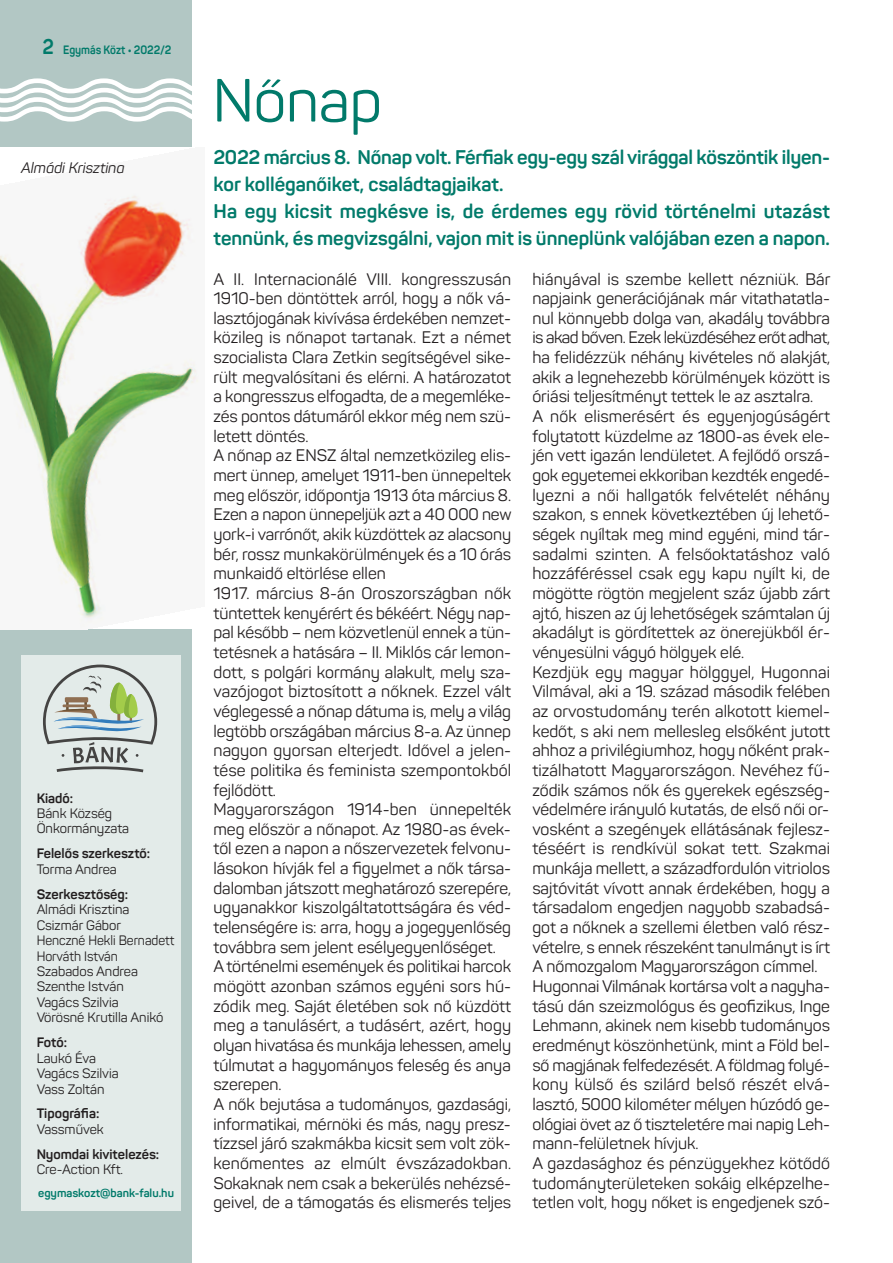
<style>
.page{position:relative;width:893px;height:1263px;background:#fff}
.page>*{position:absolute;margin:0;border:0;box-sizing:border-box;transform-origin:0 0}
.t1{font:60px "Panton";color:#017a6a}
.t2{font:700 19.5px/27px "Panton";color:#017a6a}
.t3{font:16.5px/19.6px "Panton";color:#231f20}
.t4{font:italic 15px "Panton";color:#231f20}
.t5{font:13.5px/15.5px "Panton";color:#231f20}
.t6{font:700 13.5px "Panton";color:#231f20}
.t7{font:700 12px "Panton";color:#017a6a;scale:.9 1}
.t8{font:700 11.55px "Panton";color:#017a6a}
.s1{font-size:21px}
</style>
<div class="page">
<div style="left:0;top:0;width:191px;height:1263px;background:#b2c7c4"></div>
<svg style="left:0;top:78px;width:191px;height:44px"></svg>
<div style="left:21px;top:655px;width:160px;height:555px;background:#e3ebe9"></div>
<svg style="left:43px;top:665px;width:114px;height:107px"></svg>
<img style="left:0;top:148px;width:199px;height:481px">
<p class="t7" style="left:43px;top:46px;width:145px"><span class="s1">2</span> Egymás közt • 2022/2</p>
<p class="t4" style="left:21px;top:162px;width:105px">Almádi Krisztina</p>
<p class="t6" style="left:37px;top:793px;width:38px">kiadó:</p>
<p class="t5" style="left:37px;top:807px;width:94px">Bánk Község<br>Önkormányzata</p>
<p class="t6" style="left:37px;top:849px;width:115px">Felelős szerkesztő:</p>
<p class="t5" style="left:37px;top:863px;width:82px">Torma Andrea</p>
<p class="t6" style="left:37px;top:889px;width:93px">szerkesztőség:</p>
<p class="t5" style="left:37px;top:903px;width:139px">Almádi Krisztina<br>Csizmár Gábor<br>Henczné Hekli Bernadett<br>Horváth István<br>Szabados Andrea<br>Szenthe István<br>Vagács Szilvia<br>Vörösné Krutilla Anikó</p>
<p class="t6" style="left:37px;top:1038px;width:32px">Fotó:</p>
<p class="t5" style="left:37px;top:1052px;width:84px">Laukó Éva<br>Vagács Szilvia<br>Vass Zoltán</p>
<p class="t6" style="left:37px;top:1109px;width:64px">Tipográfia:</p>
<p class="t5" style="left:37px;top:1123px;width:69px">Vassművek</p>
<p class="t6" style="left:37px;top:1149px;width:124px">nyomdai kivitelezés:</p>
<p class="t5" style="left:37px;top:1163px;width:88px">Cre-Action Kft.</p>
<p class="t8" style="left:38px;top:1189px;width:137px">egymaskozt@bank-falu.hu</p>
<h1 class="t1" style="left:213px;top:79px;width:171px">Nőnap</h1>
<p class="t2" style="left:213px;top:145px;width:618px">2022 március 8. nőnap volt. Férfiak egy-egy szál virággal köszöntik ilyen&shy;kor kolléganőiket, családtagjaikat.<br>Ha egy kicsit megkésve is, de érdemes egy rövid történelmi utazást tennünk, és megvizsgálni, vajon mit is ünneplünk valójában ezen a napon.</p>
<p class="t3" style="left:213px;top:271px;width:300px">A II. Internacionálé VIII. kongresszusán 1910-ben döntöttek arról, hogy a nők vá&shy;lasztójogának kivívása érdekében nemzet&shy;közileg is nőnapot tartanak. Ezt a német szocialista Clara Zetkin segítségével sike&shy;rült megvalósítani és elérni. A határozatot a kongresszus elfogadta, de a megemléke&shy;zés pontos dátumáról ekkor még nem szü&shy;letett döntés.<br>A nőnap az ENSZ által nemzetközileg elis&shy;mert ünnep, amelyet 1911-ben ünnepeltek meg először, időpontja 1913 óta március 8.<br>Ezen a napon ünnepeljük azt a 40 000 new york-i varrónőt, akik küzdöttek az alacsony bér, rossz munkakörülmények és a 10 órás munkaidő eltörlése ellen<br>1917. március 8-án Oroszországban nők tüntettek kenyérért és békéért. Négy nap&shy;pal később – nem közvetlenül ennek a tün&shy;tetésnek a hatására – II. Miklós cár lemon&shy;dott, s polgári kormány alakult, mely sza&shy;vazójogot biztosított a nőknek. Ezzel vált véglegessé a nőnap dátuma is, mely a világ legtöbb országában március 8-a. Az ünnep nagyon gyorsan elterjedt. Idővel a jelen&shy;tése politika és feminista szempontokból fejlődött.<br>Magyarországon 1914-ben ünnepelték meg először a nőnapot. Az 1980-as évek&shy;től ezen a napon a nőszervezetek felvonu&shy;lásokon hívják fel a figyelmet a nők társa&shy;dalomban játszott meghatározó szerepére, ugyanakkor kiszolgáltatottságára és véd&shy;telenségére is: arra, hogy a jogegyenlőség továbbra sem jelent esélyegyenlőséget.<br>Atörténelmi események és politikai harcok mögött azonban számos egyéni sors hú&shy;zódik meg. Saját életében sok nő küzdött meg a tanulásért, a tudásért, azért, hogy olyan hivatása és munkája lehessen, amely túlmutat a hagyományos feleség és anya szerepen.<br>A nők bejutása a tudományos, gazdasági, informatikai, mérnöki és más, nagy presz&shy;tízzsel járó szakmákba kicsit sem volt zök&shy;kenőmentes az elmúlt évszázadokban.<br>Sokaknak nem csak a bekerülés nehézsé&shy;geivel, de a támogatás és elismerés teljes</p>
<p class="t3" style="left:532px;top:271px;width:300px">hiányával is szembe kellett nézniük. Bár napjaink generációjának már vitathatatla&shy;nul könnyebb dolga van, akadály továbbra is akad bőven. Ezek leküzdéséhez erőt adhat, ha felidézzük néhány kivételes nő alakját, akik a legnehezebb körülmények között is óriási teljesítményt tettek le az asztalra.<br>A nők elismerésért és egyenjogúságért folytatott küzdelme az 1800-as évek ele&shy;jén vett igazán lendületet. A fejlődő orszá&shy;gok egyetemei ekkoriban kezdték engedé&shy;lyezni a női hallgatók felvételét néhány szakon, s ennek következtében új lehető&shy;ségek nyíltak meg mind egyéni, mind tár&shy;sadalmi szinten. A felsőoktatáshoz való hozzáféréssel csak egy kapu nyílt ki, de mögötte rögtön megjelent száz újabb zárt ajtó, hiszen az új lehetőségek számtalan új akadályt is gördítettek az önerejükből ér&shy;vényesülni vágyó hölgyek elé.<br>Kezdjük egy magyar hölggyel, Hugonnai Vilmával, aki a 19. század második felében az orvostudomány terén alkotott kiemel&shy;kedőt, s aki nem mellesleg elsőként jutott ahhoz a privilégiumhoz, hogy nőként prak&shy;tizálhatott Magyarországon. Nevéhez fű&shy;ződik számos nők és gyerekek egészség&shy;védelmére irányuló kutatás, de első női or&shy;vosként a szegények ellátásának fejlesz&shy;téséért is rendkívül sokat tett. Szakmai munkája mellett, a századfordulón vitriolos sajtóvitát vívott annak érdekében, hogy a társadalom engedjen nagyobb szabadsá&shy;got a nőknek a szellemi életben való rész&shy;vételre, s ennek részeként tanulmányt is írt A nőmozgalom Magyarországon címmel.<br>Hugonnai Vilmának kortársa volt a nagyha&shy;tású dán szeizmológus és geofizikus, Inge Lehmann, akinek nem kisebb tudományos eredményt köszönhetünk, mint a Föld bel&shy;ső magjának felfedezését. Aföldmag folyé&shy;kony külső és szilárd belső részét elvá&shy;lasztó, 5000 kilométer mélyen húzódó ge&shy;ológiai övet az ő tiszteletére mai napig Leh&shy;mann-felületnek hívjuk.<br>A gazdasághoz és pénzügyekhez kötődő tudományterületeken sokáig elképzelhe&shy;tetlen volt, hogy nőket is engedjenek szó-</p>
</div>
